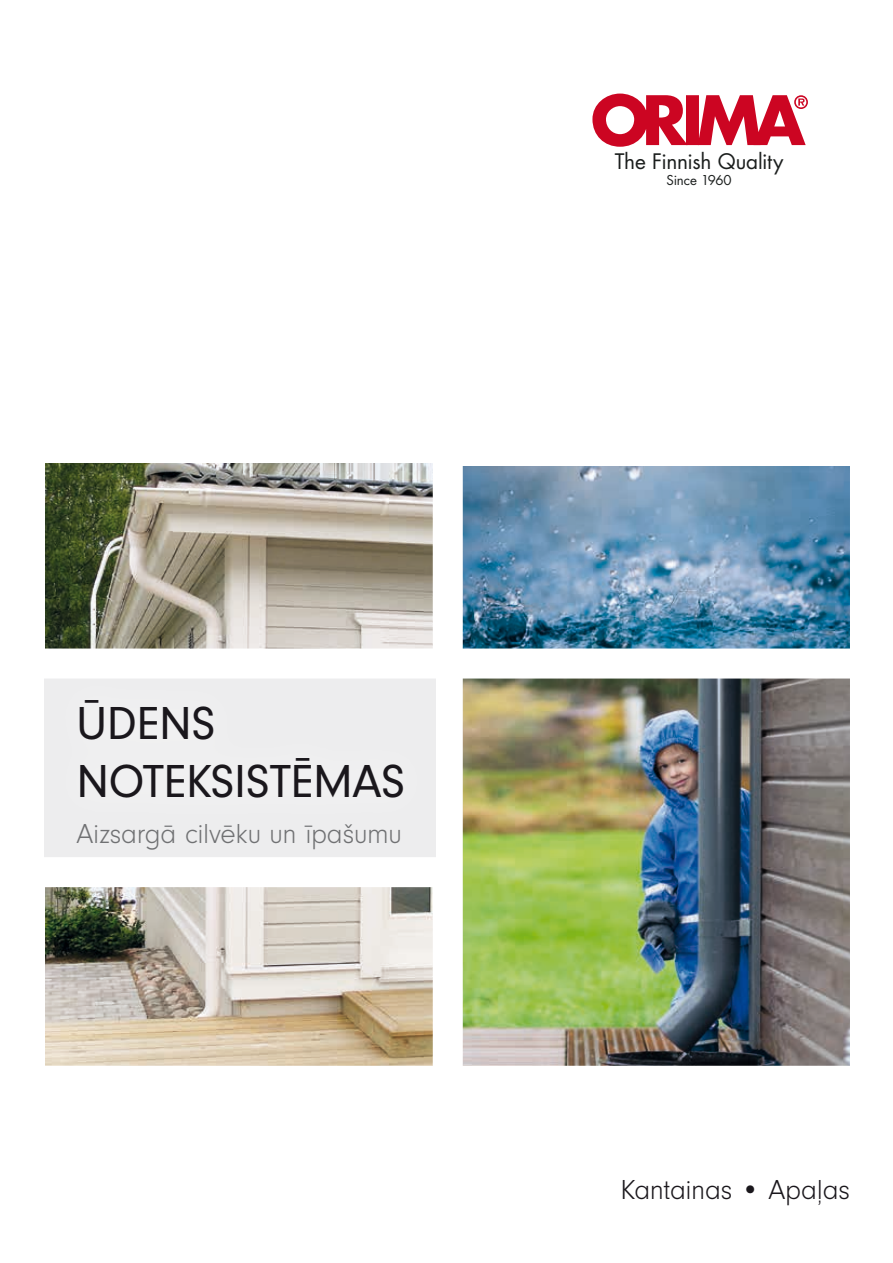
<style>
.page{position:relative;width:893px;height:1263px;background:#fff}
.page>*{position:absolute;margin:0;border:0;box-sizing:border-box;transform-origin:0 0}
.t1{font:48px/58.5px "Neuzeit Gro";letter-spacing:-.005em;color:#1a171c}
.t2{font:300 28.5px "Neuzeit Gro";letter-spacing:-.01em;color:#707173}
.t3{font:300 28.5px "Neuzeit Gro";letter-spacing:-.015em;color:#1a171c}
.t4{font:20.85px "Futura Std";letter-spacing:-.015em;color:#1b1e1d}
.t5{font:13.2px "Futura Std";letter-spacing:-.02em;color:#1b1e1d}
</style>
<div class="page">
<img style="left:463px;top:466px;width:387px;height:182px">
<img style="left:463px;top:678px;width:387px;height:388px">
<img style="left:46px;top:464px;width:387px;height:602px">
<svg style="left:592px;top:94px;width:216px;height:53px"></svg>
<div style="left:44px;top:671px;width:392px;height:193px;background:#ededee"></div>
<div style="left:0;top:648px;width:872px;height:30px;background:#fff"></div>
<div style="left:0;top:857px;width:448px;height:30px;background:#fff"></div>
<div style="left:42px;top:663px;width:398px;height:172px;background:#fff;opacity:.25"></div>
<h1 class="t1" style="left:77px;top:694px;width:330px">ŪDENS<br>NOTEKSISTĒMAS</h1>
<p class="t2" style="left:77px;top:818px;width:327px">Aizsargā cilvēku un īpašumu</p>
<p class="t4" style="left:615px;top:148px;width:170px">The Finnish Quality</p>
<p class="t5" style="left:667px;top:172px;width:66px">Since 1960</p>
<p class="t3" style="left:620px;top:1175px;width:231px">Kantainas • Apaļas</p>
</div>
